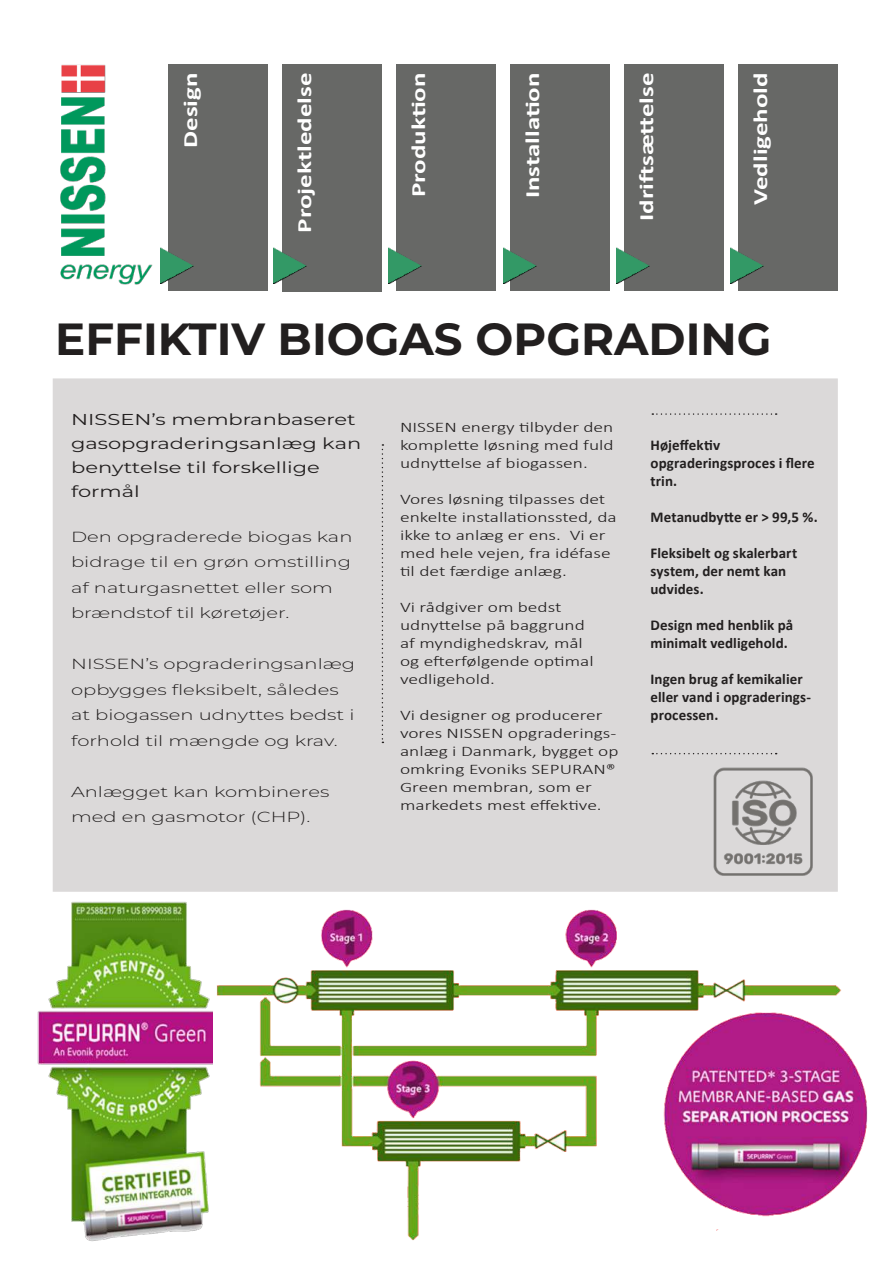
<style>
.page{position:relative;width:893px;height:1263px;background:#fff}
.page>*{position:absolute;margin:0;border:0;box-sizing:border-box;transform-origin:0 0}
.t1{font:700 45px "Montserrat";color:#221f1f}
.t2{font:700 20.25px "Calibri";color:#fff;scale:1.33 1}
.t3{font:100 15.75px/24px "Montserrat";color:#221f1f;scale:1.33 1}
.t4{font:700 15px/18px "Calibri";letter-spacing:.005em;color:#221f1f}
.t5{font:300 14.7px/18px "Calibri";color:#221f1f;scale:1.33 1}
.t6{font:100 14.7px/25.5px "Montserrat";color:#221f1f;scale:1.33 1}
</style>
<div class="page">
<img style="left:37px;top:901px;width:120px;height:341px">
<img style="left:157px;top:901px;width:711px;height:340px">
<div style="left:282px;top:64px;width:100px;height:228px;background:#676866"></div>
<img style="left:60px;top:64px;width:93px;height:221px">
<div style="left:510px;top:64px;width:100px;height:226px;background:#676866"></div>
<div style="left:624px;top:64px;width:100px;height:226px;background:#676866"></div>
<div style="left:738px;top:64px;width:100px;height:226px;background:#676866"></div>
<div style="left:396px;top:64px;width:100px;height:226px;background:#676866"></div>
<div style="left:168px;top:64px;width:100px;height:226px;background:#676866"></div>
<img style="left:160px;top:247px;width:33px;height:37px">
<img style="left:273px;top:247px;width:34px;height:37px">
<img style="left:388px;top:247px;width:33px;height:37px">
<img style="left:504px;top:247px;width:33px;height:37px">
<img style="left:616px;top:247px;width:33px;height:37px">
<img style="left:730px;top:247px;width:33px;height:37px">
<div style="left:53px;top:378px;width:785px;height:514px;background:#dbd9d9;border:2px solid #dbd9d9"></div>
<img style="left:713px;top:767px;width:100px;height:109px">
<svg style="left:382px;top:444px;width:1px;height:299px"></svg>
<svg style="left:652px;top:413px;width:125px;height:2px"></svg>
<svg style="left:652px;top:753px;width:125px;height:1px"></svg>
<h2 class="t2" style="left:183px;top:148px;width:58px;rotate:-90deg">Design</h2>
<h2 class="t2" style="left:297px;top:233px;width:122px;rotate:-90deg">Projektledelse</h2>
<h2 class="t2" style="left:518px;top:198px;width:96px;rotate:-90deg">Installa琀椀on</h2>
<h2 class="t2" style="left:632px;top:221px;width:113px;rotate:-90deg">Idri昀琀sæ琀琀else</h2>
<h2 class="t2" style="left:753px;top:205px;width:101px;rotate:-90deg">Vedligehold</h2>
<h2 class="t2" style="left:404px;top:197px;width:95px;rotate:-90deg">Produk琀椀on</h2>
<h1 class="t1" style="left:55px;top:313px;width:718px">EFFIKTIV BIOGAS OPGRADING</h1>
<p class="t3" style="left:71px;top:408px;width:220px">NISSEN’s membranbaseret gasopgraderingsanlæg kan benyttelse til forskellige formål</p>
<p class="t6" style="left:71px;top:525px;width:213px">Den opgraderede biogas kan bidrage til en grøn omstilling af naturgasnettet eller som brændstof til køretøjer.</p>
<p class="t6" style="left:71px;top:652px;width:215px">NISSEN’s opgraderingsanlæg opbygges 昀氀eksibelt, således at biogassen udnyttes bedst i forhold til mængde og krav.</p>
<p class="t6" style="left:71px;top:780px;width:196px">Anlægget kan kombineres med en gasmotor (CHP).</p>
<p class="t5" style="left:400px;top:418px;width:162px;text-align:justify">NISSEN energy 琀椀lbyder den komple琀琀e løsning med fuld udny琀琀else af biogassen.</p>
<p class="t5" style="left:400px;top:490px;width:164px">Vores løsning 琀椀lpasses det enkelte installa琀椀onssted, da ikke to anlæg er ens. Vi er med hele vejen, fra idéfase琀椀l det færdige anlæg.</p>
<p class="t5" style="left:400px;top:599px;width:147px">Vi rådgiver om bedst udny琀琀else på baggrund af myndighedskrav, mål og e昀琀erfølgende op琀椀mal vedligehold.</p>
<p class="t5" style="left:400px;top:707px;width:166px">Vi designer og producerer vores NISSEN opgraderings&shy;anlæg i Danmark, bygget op omkring Evoniks SEPURAN®<br>Green membran, som er markedets mest e昀昀ek琀椀ve.</p>
<p class="t4" style="left:650px;top:436px;width:166px">Høje昀昀ek琀椀v opgraderingsproces i 昀氀ere trin.</p>
<p class="t4" style="left:650px;top:508px;width:169px">Metanudby琀琀e er &gt; 99,5 %.</p>
<p class="t4" style="left:650px;top:544px;width:148px">Fleksibelt og skalerbart system, der nemt kan udvides.</p>
<p class="t4" style="left:650px;top:616px;width:144px">Design med henblik på minimalt vedligehold.</p>
<p class="t4" style="left:650px;top:670px;width:162px">Ingen brug af kemikalier eller vand i opgraderings&shy;processen.</p>
</div>
